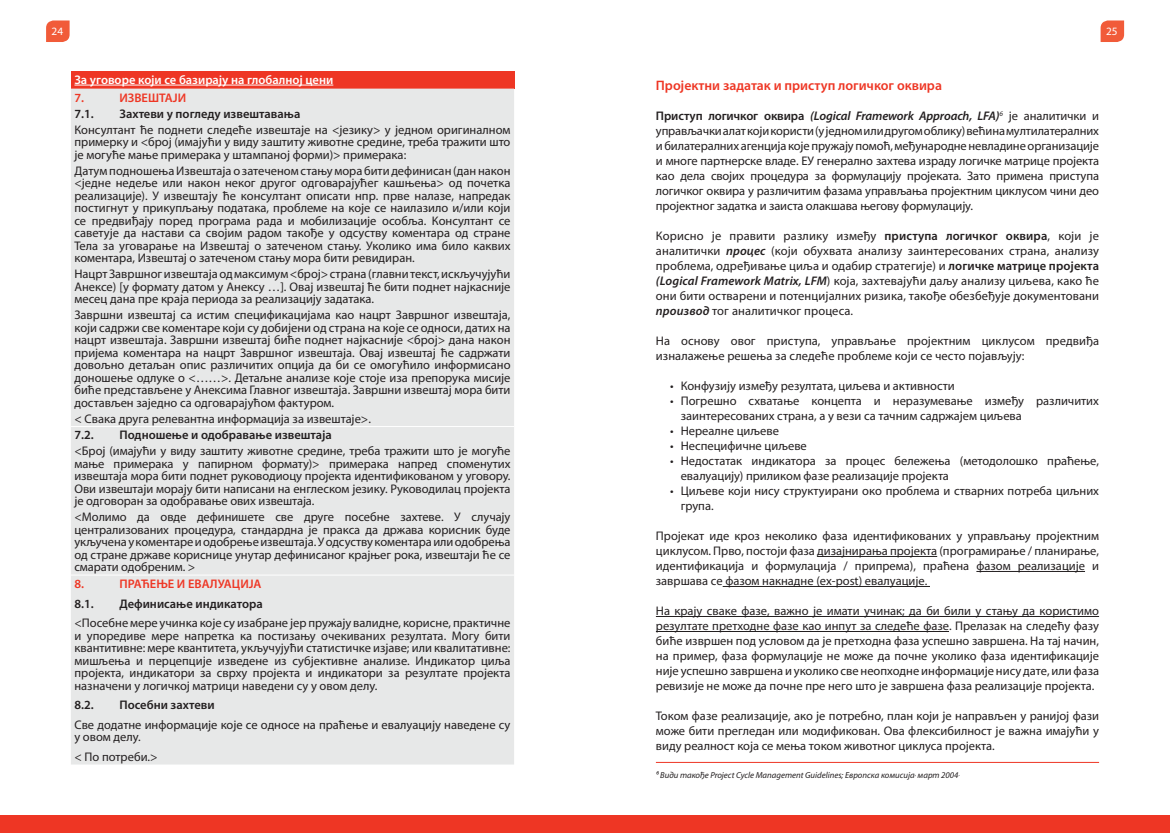
<style>
.page{position:relative;width:1170px;height:833px;background:#fff}
.page>*{position:absolute;margin:0;border:0;box-sizing:border-box;transform-origin:0 0}
.t1{font:600 13.75px "Myriad Pro";color:#ee3624}
.t2{font:12.5px/12.5px "Myriad Pro";color:#231f20;text-align:justify}
.t3{font:600 12.5px "Myriad Pro";color:#231f20}
.t4{font:600 12.5px "Myriad Pro";color:#fff}
.t5{font:600 12.5px "Myriad Pro";color:#ee3624}
.t6{font:11.25px "Myriad Pro";color:#fff}
.t7{font:italic 8.75px "Myriad Pro";color:#231f20}
.s1{font-weight:600}
.s2{font-weight:600;font-style:italic}
</style>
<div class="page">
<svg style="left:46px;top:20px;width:24px;height:22px"></svg>
<svg style="left:1100px;top:20px;width:23px;height:22px"></svg>
<div style="left:0;top:815px;width:1169px;height:18px;background:#ee3624"></div>
<hr style="left:817px;top:556px;width:120px;height:1px;background:#231f20">
<hr style="left:976px;top:571px;width:108px;height:1px;background:#231f20">
<hr style="left:722px;top:586px;width:207px;height:1px;background:#231f20">
<hr style="left:656px;top:616px;width:442px;height:1px;background:#231f20">
<hr style="left:656px;top:631px;width:292px;height:1px;background:#231f20">
<div style="left:71px;top:71px;width:443px;height:18px;background:#ee3624"></div>
<div style="left:71px;top:89px;width:443px;height:675px;background:#e7e8e8"></div>
<hr style="left:71px;top:426px;width:443px;height:1px;background:#fff">
<hr style="left:71px;top:575px;width:443px;height:1px;background:#fff">
<hr style="left:74px;top:85px;width:259px;height:1px;background:#fff">
<hr style="left:656px;top:762px;width:442px;height:1px;background:#ee3624">
<p class="t6" style="left:52px;top:25px;width:13px">24</p>
<p class="t6" style="left:1105px;top:25px;width:13px">25</p>
<p class="t4" style="left:74px;top:72px;width:260px">За уговоре који се базирају на глобалној цени</p>
<p class="t5" style="left:74px;top:89px;width:11px">7.</p>
<p class="t5" style="left:119px;top:89px;width:68px">ИЗВЕШТАЈИ</p>
<p class="t3" style="left:74px;top:105px;width:21px">7.1.</p>
<p class="t3" style="left:119px;top:105px;width:182px">Захтеви у погледу извештавања</p>
<p class="t2" style="left:74px;top:123px;width:437px">Консултант ће поднети следеће извештаје на &lt;језику&gt; у једном оригиналном примерку и &lt;број (имајући у виду заштиту животне средине, треба тражити што је могуће мање примерака у штампаној форми)&gt; примерака:</p>
<p class="t2" style="left:74px;top:164px;width:437px">Датум подношења Извештаја о затеченом стању мора бити дефинисан (дан након &lt;једне недеље или након неког другог одговарајућег кашњења&gt; од почетка реализације). У извештају ће консултант описати нпр. прве налазе, напредак постигнут у прикупљању података, проблеме на које се наилазило и/или који се предвиђају поред програма рада и мобилизације особља. Консултант се саветује да настави са својим радом такође у одсуству коментара од стране Тела за уговарање на Извештај о затеченом стању. Уколико има било каквих коментара, Извештај о затеченом стању мора бити ревидиран.</p>
<p class="t2" style="left:74px;top:268px;width:437px">Нацрт Завршног извештаја од максимум &lt;број&gt; страна (главни текст, искључујући Анексе) [у формату датом у Анексу …]. Овај извештај ће бити поднет најкасније месец дана пре краја периода за реализацију задатака.</p>
<p class="t2" style="left:74px;top:309px;width:437px">Завршни извештај са истим спецификацијама као нацрт Завршног извештаја, који садржи све коментаре који су добијени од страна на које се односи, датих на нацрт извештаја. Завршни извештај биће поднет најкасније &lt;број&gt; дана након пријема коментара на нацрт Завршног извештаја. Овај извештај ће садржати довољно детаљан опис различитих опција да би се омогућило информисано доношење одлуке о &lt;……&gt;. Детаљне анализе које стоје иза препорука мисије биће представљене у Анексима Главног извештаја. Завршни извештај мора бити достављен заједно са одговарајућом фактуром.</p>
<p class="t2" style="left:74px;top:412px;width:298px">&lt; Свака друга релевантна информација за извештаје&gt;.</p>
<p class="t3" style="left:74px;top:427px;width:21px">7.2.</p>
<p class="t3" style="left:119px;top:427px;width:214px">Подношење и одобравање извештаја</p>
<p class="t2" style="left:74px;top:445px;width:437px">&lt;Број (имајући у виду заштиту животне средине, треба тражити што је могуће мање примерака у папирном формату)&gt; примерака напред споменутих извештаја мора бити поднет руководиоцу пројекта идентификованом у уговору.<br>Ови извештаји морају бити написани на енглеском језику. Руководилац пројекта је одговоран за одобравање ових извештаја.</p>
<p class="t2" style="left:74px;top:511px;width:437px">&lt;Молимо да овде дефинишете све друге посебне захтеве. У случају централизованих процедура, стандардна је пракса да држава корисник буде укључена у коментаре и одобрење извештаја. У одсуству коментара или одобрења од стране државе кориснице унутар дефинисаног крајњег рока, извештаји ће се смарати одобреним. &gt;</p>
<p class="t5" style="left:74px;top:576px;width:11px">8.</p>
<p class="t5" style="left:119px;top:576px;width:143px">ПРАЋЕЊЕ И ЕВАЛУАЦИЈА</p>
<p class="t3" style="left:74px;top:595px;width:21px">8.1.</p>
<p class="t3" style="left:119px;top:595px;width:145px">Дефинисање индикатора</p>
<p class="t2" style="left:74px;top:616px;width:437px">&lt;Посебне мере учинка које су изабране јер пружају валидне, корисне, практичне и упоредиве мере напретка ка постизању очекиваних резултата. Могу бити квантитивне: мере квантитета, укључујући статистичке изјаве; или квалитативне: мишљења и перцепције изведене из субјективне анализе. Индикатор циља пројекта, индикатори за сврху пројекта и индикатори за резултате пројекта назначени у логичкој матрици наведени су у овом делу.</p>
<p class="t3" style="left:74px;top:697px;width:21px">8.2.</p>
<p class="t3" style="left:119px;top:697px;width:97px">Посебни захтеви</p>
<p class="t2" style="left:74px;top:718px;width:437px">Све додатне информације које се односе на праћење и евалуацију наведене су у овом делу.</p>
<p class="t2" style="left:74px;top:750px;width:85px">&lt; По потреби.&gt;</p>
<p class="t1" style="left:656px;top:77px;width:287px">Пројектни задатак и приступ логичког оквира</p>
<p class="t2" style="left:656px;top:108px;width:444px;line-height:15px"><span class="s1">Приступ логичког оквира</span> <span class="s2">(Logical Framework Approach, LFA)</span><sup>6</sup> је аналитички и управљачки алат који користи (у једном или другом облику) већина мултилатералних и билатералних агенција које пружају помоћ, међународне невладине организације и многе партнерске владе. EУ генерално захтева израду логичке матрице пројекта као дела својих процедура за формулацију пројеката. Зато примена приступа логичког оквира у различитим фазама управљања пројектним циклусом чини део пројектног задатка и заиста олакшава његову формулацију.</p>
<p class="t2" style="left:656px;top:228px;width:444px;line-height:15px">Корисно је правити разлику између <span class="s1">приступа логичког оквира</span>, који је аналитички <span class="s2">процес</span> (који обухвата анализу заинтересованих страна, анализу проблема, одређивање циља и одабир стратегије) и <span class="s1">логичке матрице пројекта </span><span class="s2">(Logical Framework Matrix, LFM</span>) која, захтевајући даљу анализу циљева, како ће они бити остварени и потенцијалних ризика, такође обезбеђује документовани <span class="s2">производ</span> тог аналитичког процеса.</p>
<p class="t2" style="left:656px;top:333px;width:444px;line-height:15px">На основу овог приступа, управљање пројектним циклусом предвиђа изналажење решења за следеће проблеме који се често појављују:</p>
<p class="t2" style="left:670px;top:379px;width:286px">• Конфузију између резултата, циљева и активности</p>
<p class="t2" style="left:680px;top:393px;width:420px;line-height:15px;text-indent:-11px">• Погрешно схватање концепта и неразумевање између различитих заинтересованих страна, а у вези са тачним садржајем циљева</p>
<p class="t2" style="left:670px;top:424px;width:110px">• Нереалне циљеве</p>
<p class="t2" style="left:670px;top:439px;width:138px">• Неспецифичне циљеве</p>
<p class="t2" style="left:680px;top:453px;width:420px;line-height:15px;text-indent:-11px">• Недостатак индикатора за процес бележења (методолошко праћење, евалуацију) приликом фазе реализације пројекта</p>
<p class="t2" style="left:680px;top:483px;width:420px;line-height:15px;text-indent:-11px">• Циљеве који нису структуирани око проблема и стварних потреба циљних група.</p>
<p class="t2" style="left:656px;top:528px;width:444px;line-height:15px">Пројекат иде кроз неколико фаза идентификованих у управљању пројектним циклусом. Прво, постоји фаза дизајнирања пројекта (програмирање / планирање, идентификација и формулација / припрема), праћена фазом реализације и завршава се фазом накнадне (ex-post) евалуације.</p>
<p class="t2" style="left:656px;top:603px;width:444px;line-height:15px">На крају сваке фазе, важно је имати учинак; да би били у стању да користимо резултате претходне фазе као инпут за следеће фазе. Прелазак на следећу фазу биће извршен под условом да је претходна фаза успешно завршена. На тај начин, на пример, фаза формулације не може да почне уколико фаза идентификације није успешно завршена и уколико све неопходне информације нису дате, или фаза ревизије не може да почне пре него што је завршена фаза реализације пројекта.</p>
<p class="t2" style="left:656px;top:708px;width:444px;line-height:15px">Током фазе реализације, ако је потребно, план који је направљен у ранијој фази може бити прегледан или модификован. Ова флексибилност је важна имајући у виду реалност која се мења током животног циклуса пројекта.</p>
<p class="t7" style="left:656px;top:770px;width:305px">6 Види такође Project Cycle Management Guidelines; Европска комисија, март 2004.</p>
</div>
